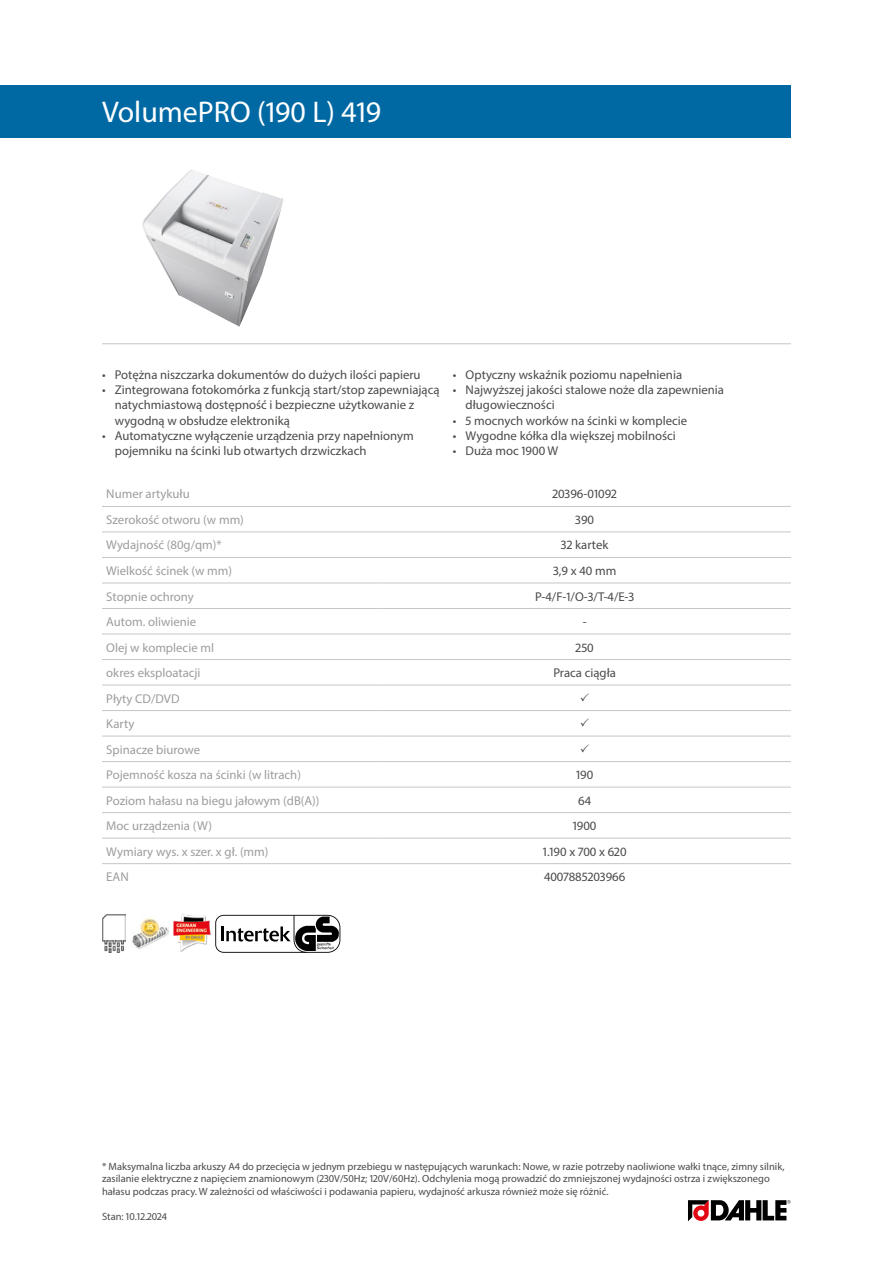
<style>
.page{position:relative;width:893px;height:1263px;background:#fff}
.page>*{position:absolute;margin:0;border:0;box-sizing:border-box;transform-origin:0 0}
.Produktname{font:30px "Myriad Pro";color:#fff}
.Produkttabelle_Zentr{font:12.75px/15.3px "Myriad Pro";color:#4a4a49}
.Produkttabelle_Links{font:12.75px "Myriad Pro";color:#9d9d9c}
.Fussnote{font:10.5px/12.6px "Myriad Pro";color:#4a4a49}
</style>
<div class="page">
<img style="left:142px;top:169px;width:141px;height:158px">
<hr style="left:102px;top:343px;width:689px;height:1px;background:#c6c6c6">
<img style="left:102px;top:915px;width:24px;height:38px">
<img style="left:132px;top:917px;width:36px;height:32px">
<img style="left:173px;top:915px;width:38px;height:37px">
<svg style="left:215px;top:915px;width:125px;height:38px"></svg>
<svg style="left:688px;top:1200px;width:103px;height:21px"></svg>
<div style="left:0;top:85px;width:791px;height:53px;background:#0069a4"></div>
<hr style="left:102px;top:506px;width:276px;height:1px;background:#c6c6c6">
<hr style="left:378px;top:506px;width:413px;height:1px;background:#c6c6c6">
<hr style="left:102px;top:532px;width:276px;height:1px;background:#c6c6c6">
<hr style="left:378px;top:532px;width:413px;height:1px;background:#c6c6c6">
<hr style="left:102px;top:557px;width:276px;height:1px;background:#c6c6c6">
<hr style="left:378px;top:557px;width:413px;height:1px;background:#c6c6c6">
<hr style="left:102px;top:583px;width:276px;height:1px;background:#c6c6c6">
<hr style="left:378px;top:583px;width:413px;height:1px;background:#c6c6c6">
<hr style="left:102px;top:608px;width:276px;height:1px;background:#c6c6c6">
<hr style="left:378px;top:608px;width:413px;height:1px;background:#c6c6c6">
<hr style="left:102px;top:634px;width:276px;height:1px;background:#c6c6c6">
<hr style="left:378px;top:634px;width:413px;height:1px;background:#c6c6c6">
<hr style="left:102px;top:659px;width:276px;height:1px;background:#c6c6c6">
<hr style="left:378px;top:659px;width:413px;height:1px;background:#c6c6c6">
<hr style="left:102px;top:685px;width:276px;height:1px;background:#c6c6c6">
<hr style="left:378px;top:685px;width:413px;height:1px;background:#c6c6c6">
<hr style="left:102px;top:710px;width:276px;height:1px;background:#c6c6c6">
<hr style="left:378px;top:710px;width:413px;height:1px;background:#c6c6c6">
<hr style="left:102px;top:736px;width:276px;height:1px;background:#c6c6c6">
<hr style="left:378px;top:736px;width:413px;height:1px;background:#c6c6c6">
<hr style="left:102px;top:761px;width:276px;height:1px;background:#c6c6c6">
<hr style="left:378px;top:761px;width:413px;height:1px;background:#c6c6c6">
<hr style="left:102px;top:787px;width:276px;height:1px;background:#c6c6c6">
<hr style="left:378px;top:787px;width:413px;height:1px;background:#c6c6c6">
<hr style="left:102px;top:812px;width:276px;height:1px;background:#c6c6c6">
<hr style="left:378px;top:812px;width:413px;height:1px;background:#c6c6c6">
<hr style="left:102px;top:838px;width:276px;height:1px;background:#c6c6c6">
<hr style="left:378px;top:838px;width:413px;height:1px;background:#c6c6c6">
<hr style="left:102px;top:863px;width:276px;height:1px;background:#c6c6c6">
<hr style="left:378px;top:863px;width:413px;height:1px;background:#c6c6c6">
<p class="Produktname" style="left:102px;top:94px;width:281px">VolumePRO (190 L) 419</p>
<p class="Produkttabelle_Zentr" style="left:102px;top:367px;width:320px">• Potężna niszczarka dokumentów do dużych ilości papieru</p>
<p class="Produkttabelle_Zentr" style="left:115px;top:382px;width:326px;text-indent:-13px">• Zintegrowana fotokomórka z funkcją start/stop zapewniającą natychmiastową dostępność i bezpieczne użytkowanie z wygodną w obsłudze elektroniką</p>
<p class="Produkttabelle_Zentr" style="left:115px;top:428px;width:300px;text-indent:-13px">• Automatyczne wyłączenie urządzenia przy napełnionym pojemniku na ścinki lub otwartych drzwiczkach</p>
<p class="Produkttabelle_Zentr" style="left:453px;top:367px;width:231px">• Optyczny wskaźnik poziomu napełnienia</p>
<p class="Produkttabelle_Zentr" style="left:466px;top:382px;width:260px;text-indent:-13px">• Najwyższej jakości stalowe noże dla zapewnienia długowieczności</p>
<p class="Produkttabelle_Zentr" style="left:453px;top:413px;width:236px">• 5 mocnych worków na ścinki w komplecie</p>
<p class="Produkttabelle_Zentr" style="left:453px;top:428px;width:225px">• Wygodne kółka dla większej mobilności</p>
<p class="Produkttabelle_Zentr" style="left:453px;top:443px;width:107px">• Duża moc 1900 W</p>
<p class="Produkttabelle_Links" style="left:106px;top:486px;width:85px">Numer artykułu</p>
<p class="Produkttabelle_Zentr" style="left:552px;top:486px;width:66px">20396-01092</p>
<p class="Produkttabelle_Links" style="left:106px;top:512px;width:139px">Szerokość otworu (w mm)</p>
<p class="Produkttabelle_Zentr" style="left:575px;top:512px;width:20px">390</p>
<p class="Produkttabelle_Links" style="left:106px;top:537px;width:117px">Wydajność (80g/qm)*</p>
<p class="Produkttabelle_Zentr" style="left:561px;top:537px;width:49px">32 kartek</p>
<p class="Produkttabelle_Links" style="left:106px;top:563px;width:127px">Wielkość ścinek (w mm)</p>
<p class="Produkttabelle_Zentr" style="left:553px;top:563px;width:65px">3,9 x 40 mm</p>
<p class="Produkttabelle_Links" style="left:106px;top:588px;width:89px">Stopnie ochrony</p>
<p class="Produkttabelle_Zentr" style="left:535px;top:588px;width:101px">P-4/F-1/O-3/T-4/E-3</p>
<p class="Produkttabelle_Links" style="left:106px;top:614px;width:91px">Autom. oliwienie</p>
<p class="Produkttabelle_Zentr" style="left:583px;top:614px;width:5px">-</p>
<p class="Produkttabelle_Links" style="left:106px;top:639px;width:109px">Olej w komplecie ml</p>
<p class="Produkttabelle_Zentr" style="left:576px;top:639px;width:20px">250</p>
<p class="Produkttabelle_Links" style="left:106px;top:665px;width:96px">okres eksploatacji</p>
<p class="Produkttabelle_Zentr" style="left:553px;top:665px;width:64px">Praca ciągła</p>
<p class="Produkttabelle_Links" style="left:106px;top:690px;width:75px">Płyty CD/DVD</p>
<p class="Produkttabelle_Links" style="left:106px;top:716px;width:30px">Karty</p>
<p class="Produkttabelle_Links" style="left:106px;top:741px;width:95px">Spinacze biurowe</p>
<p class="Produkttabelle_Links" style="left:106px;top:767px;width:196px">Pojemność kosza na ścinki (w litrach)</p>
<p class="Produkttabelle_Zentr" style="left:576px;top:767px;width:19px">190</p>
<p class="Produkttabelle_Links" style="left:106px;top:792px;width:215px">Poziom hałasu na biegu jałowym (dB(A))</p>
<p class="Produkttabelle_Zentr" style="left:578px;top:792px;width:14px">64</p>
<p class="Produkttabelle_Links" style="left:106px;top:818px;width:107px">Moc urządzenia (W)</p>
<p class="Produkttabelle_Zentr" style="left:573px;top:818px;width:25px">1900</p>
<p class="Produkttabelle_Links" style="left:106px;top:843px;width:164px">Wymiary wys. x szer. x gł. (mm)</p>
<p class="Produkttabelle_Zentr" style="left:543px;top:843px;width:85px">1.190 x 700 x 620</p>
<p class="Produkttabelle_Links" style="left:106px;top:869px;width:24px">EAN</p>
<p class="Produkttabelle_Zentr" style="left:544px;top:869px;width:83px">4007885203966</p>
<p class="Fussnote" style="left:102px;top:1160px;width:684px">* Maksymalna liczba arkuszy A4 do przecięcia w jednym przebiegu w następujących warunkach: Nowe, w razie potrzeby naoliwione wałki tnące, zimny silnik, zasilanie elektryczne z napięciem znamionowym (230V/50Hz; 120V/60Hz). Odchylenia mogą prowadzić do zmniejszonej wydajności ostrza i zwiększonego hałasu podczas pracy. W zależności od właściwości i podawania papieru, wydajność arkusza również może się różnić.</p>
<p class="Fussnote" style="left:102px;top:1210px;width:66px">Stan: 10.12.2024</p>
</div>
